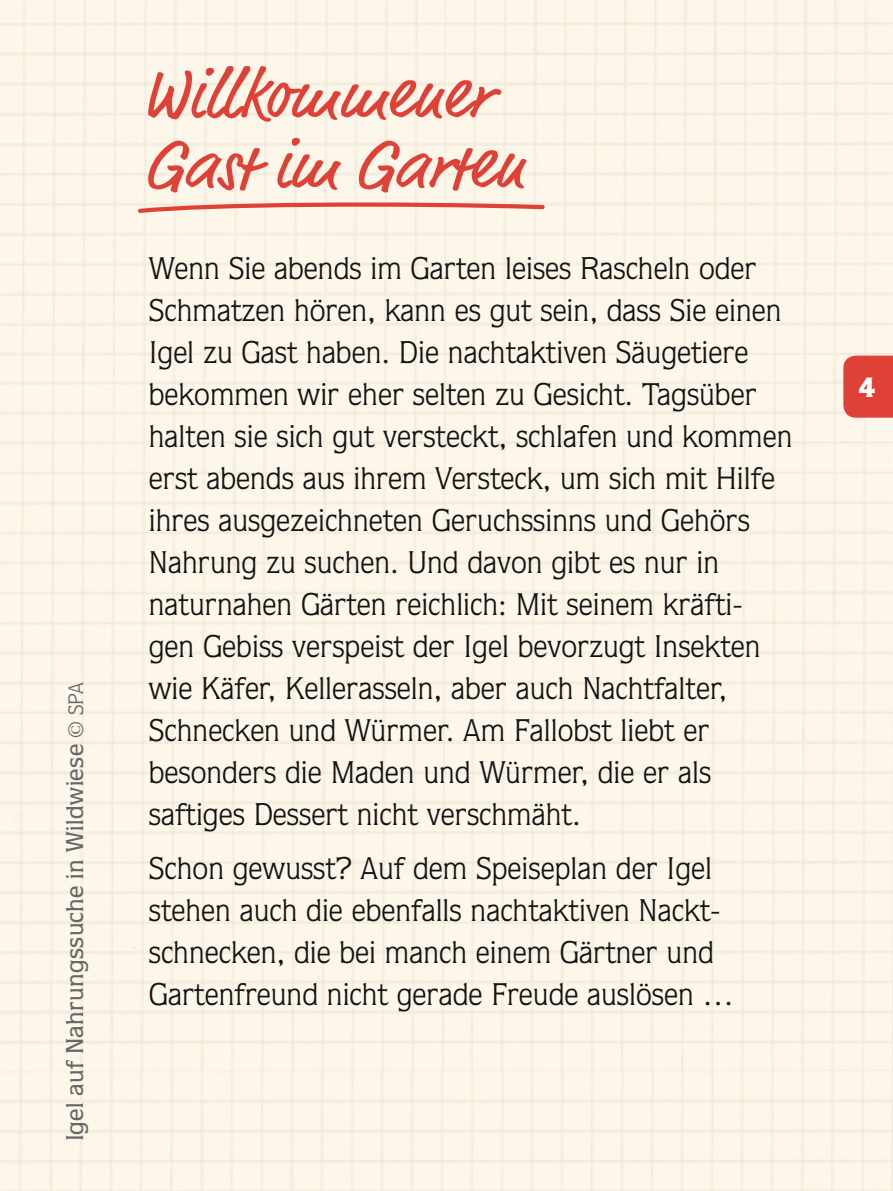
<style>
.page{position:relative;width:893px;height:1191px;background:#fff}
.page>*{position:absolute;margin:0;border:0;box-sizing:border-box;transform-origin:0 0}
.t1{font:70px/70px "Script One";letter-spacing:-.005em;color:#e04137}
.t2{font:31.5px/42px "Quorum Std";color:#141414}
.t3{font:900 28px "Quorum Std";color:#fff}
.t4{font:500 24.5px "Quorum Std";letter-spacing:.015em;color:#676767}
.s1{font-weight:400;font-size:21px}
</style>
<div class="page">
<div style="left:843px;top:356px;width:50px;height:62px;background:#e04137"></div>
<svg style="left:135px;top:203px;width:412px;height:12px"></svg>
<p class="t4" style="left:60px;top:1141px;width:461px;rotate:-90deg">Igel auf Nahrungssuche in Wildwiese <span class="s1">© SPA</span></p>
<h1 class="t1" style="left:149px;top:58px;width:382px">Willkommener<br>Gast im Garten</h1>
<p class="t2" style="left:149px;top:247px;width:645px">Wenn Sie abends im Garten leises Rascheln oder Schmatzen hören, kann es gut sein, dass Sie einen Igel zu Gast haben. Die nachtaktiven Säugetiere bekommen wir eher selten zu Gesicht. Tagsüber halten sie sich gut versteckt, schlafen und kommen erst abends aus ihrem Versteck, um sich mit Hilfe ihres ausgezeichneten Geruchssinns und Gehörs Nahrung zu suchen. Und davon gibt es nur in naturnahen Gärten reichlich: Mit seinem kräfti&shy;gen Gebiss verspeist der Igel bevorzugt Insekten wie Käfer, Kellerasseln, aber auch Nachtfalter, Schnecken und Würmer. Am Fallobst liebt er besonders die Maden und Würmer, die er als saftiges Dessert nicht verschmäht.</p>
<p class="t2" style="left:149px;top:847px;width:587px">Schon gewusst? Auf dem Speiseplan der Igel stehen auch die ebenfalls nachtaktiven Nackt&shy;schnecken, die bei manch einem Gärtner und Gartenfreund nicht gerade Freude auslösen …</p>
<p class="t3" style="left:858px;top:369px;width:19px">4</p>
</div>
